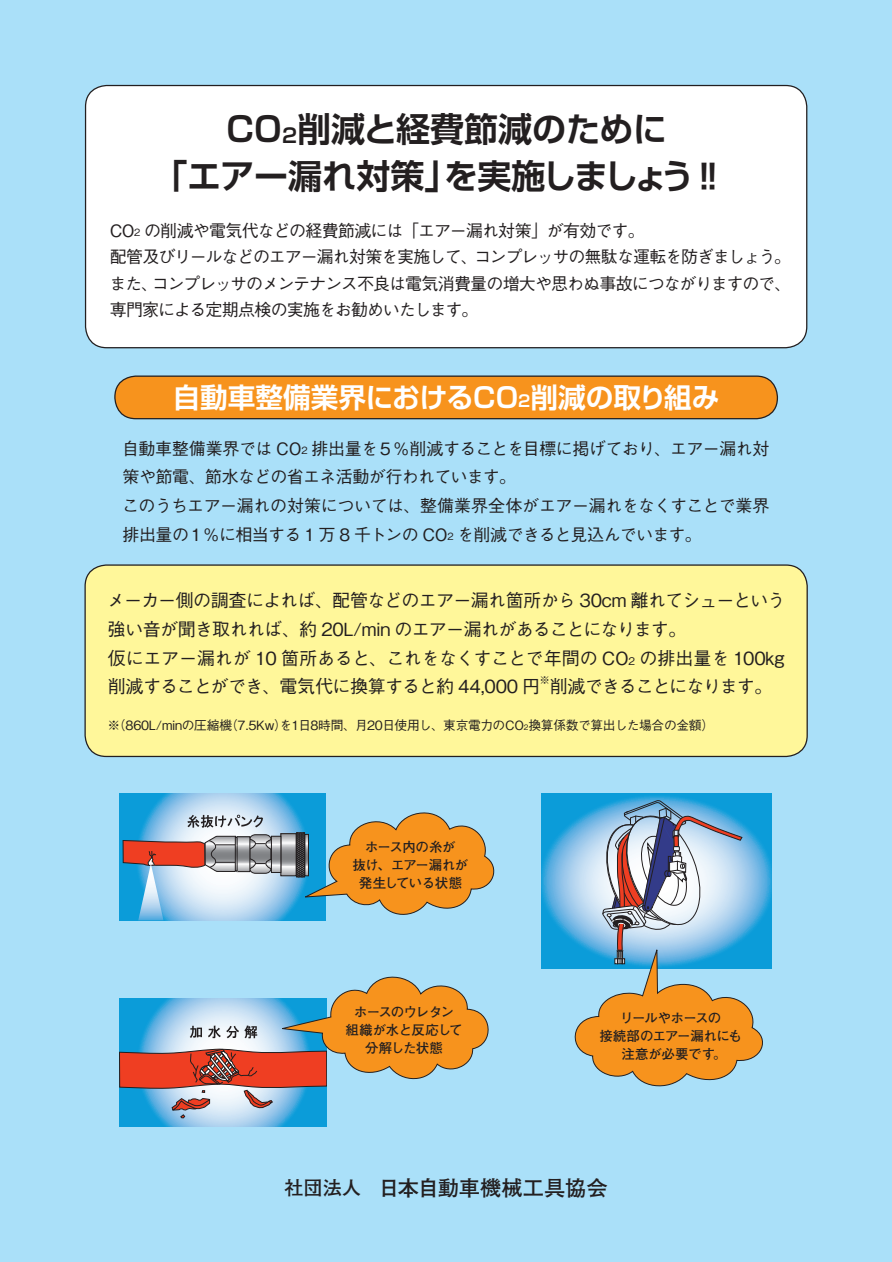
<style>
.page{position:relative;width:892px;height:1262px;background:#fff}
.page>*{position:absolute;margin:0;border:0;box-sizing:border-box;transform-origin:0 0}
.t1{font:700 34.05px "Shin Go Pro De";letter-spacing:-.01em;color:#231f20}
.t2{font:700 34.05px "Shin Go Pro De";letter-spacing:-.085em;color:#231f20}
.t3{font:700 27.6px "Shin Go Pro De";color:#fff}
.t4{font:700 21.3px "Futo Go B101 Pro";color:#231f20}
.t5{font:700 19.8px "Shin Go Pro De";color:#231f20}
.t6{font:500 18px/28.7px "Gothic BBB Pro";letter-spacing:-.04em;color:#231f20}
.t7{font:500 18px "Gothic BBB Pro";letter-spacing:-.01em;color:#231f20}
.t8{font:500 16.95px/26.5px "Gothic BBB Pro";letter-spacing:-.045em;color:#231f20}
.t9{font:500 16.95px/26.5px "Gothic BBB Pro";letter-spacing:-.065em;color:#231f20}
.t10{font:500 16.95px "Gothic BBB Pro";letter-spacing:-.025em;color:#231f20}
.t11{font:500 16.95px "Gothic BBB Pro";letter-spacing:-.07em;color:#231f20}
.t12{font:500 16.95px "Gothic BBB Pro";letter-spacing:-.02em;color:#231f20}
.t13{font:700 16.05px "Shin Go Pro De";color:#fff}
.t14{font:700 13.5px/17.9px "Futo Go B101 Pro";letter-spacing:-.04em;color:#231f20;text-align:center}
.t15{font:700 13.5px "Futo Go B101 Pro";letter-spacing:-.075em;color:#231f20}
.t16{font:700 13.5px "Futo Go B101 Pro";color:#231f20}
.t17{font:500 12.75px "Gothic BBB Pro";letter-spacing:-.025em;color:#231f20}
.t18{font:500 10.5px "Gothic BBB Pro";color:#231f20}
.t19{font:500 9.9px "Gothic BBB Pro";color:#231f20}
.t20{font:500 7.5px "Gothic BBB Pro";color:#231f20}
.s1{font-size:19.2px}
</style>
<div class="page">
<div style="left:0;top:0;width:891px;height:1262px;background:#aae0f9"></div>
<div style="left:85px;top:85px;width:721px;height:263px;background:#fff;border-radius:21px"></div>
<div style="left:115px;top:376px;width:662px;height:43px;background:#f7931d;border-radius:21px"></div>
<div style="left:114px;top:375px;width:663px;height:44px;border:1px solid #231f20;border-radius:21px"></div>
<div style="left:85px;top:565px;width:722px;height:191px;background:#fff79a;border-radius:21px"></div>
<div style="left:84px;top:564px;width:723px;height:193px;border:1px solid #231f20;border-radius:21px"></div>
<svg style="left:541px;top:793px;width:230px;height:175px;background:#26a3db"></svg>
<svg style="left:120px;top:1118px;width:206px;height:8px;background:#5cb5e3"></svg>
<svg style="left:120px;top:793px;width:205px;height:127px;background:#88c6e9"></svg>
<svg style="left:187px;top:814px;width:76px;height:13px"></svg>
<svg style="left:282px;top:835px;width:12px;height:39px"></svg>
<div style="left:280px;top:833px;width:16px;height:43px;border:1px solid #231f20"></div>
<svg style="left:248px;top:834px;width:25px;height:40px"></svg>
<svg style="left:273px;top:838px;width:6px;height:33px"></svg>
<div style="left:271px;top:836px;width:10px;height:37px;border:1px solid #231f20"></div>
<svg style="left:239px;top:838px;width:9px;height:32px"></svg>
<div style="left:237px;top:836px;width:13px;height:36px;border:1px solid #231f20"></div>
<svg style="left:122px;top:835px;width:114px;height:85px;background:#acadbb"></svg>
<svg style="left:295px;top:805px;width:200px;height:114px"></svg>
<svg style="left:120px;top:976px;width:369px;height:142px"></svg>
<svg style="left:567px;top:800px;width:204px;height:287px"></svg>
<h1 class="t1" style="left:226px;top:101px;width:442px">CO 削減と経費節減のために</h1>
<p class="t5" style="left:282px;top:119px;width:17px">2</p>
<h1 class="t1" style="left:153px;top:148px;width:306px">「エアー漏れ対策」</h1>
<p class="t8" style="left:144px;top:215px;width:502px">の削減や電気代などの経費節減には「エアー漏れ対策」が有効です。</p>
<h1 class="t2" style="left:444px;top:148px;width:282px">を実施しましょう!!</h1>
<p class="t8" style="left:110px;top:215px;width:27px">CO</p>
<p class="t19" style="left:134px;top:225px;width:8px">2</p>
<p class="t11" style="left:474px;top:243px;width:318px">コンプレッサの無駄な運転を防ぎましょう。</p>
<p class="t9" style="left:152px;top:241px;width:641px;text-indent:-42px">配管及びリールなどのエアー漏れ対策を実施して、<br>コンプレッサのメンテナンス不良は電気消費量の増大や思わぬ事故につながりますので、</p>
<p class="t8" style="left:109px;top:268px;width:370px">また、<br>専門家による定期点検の実施をお勧めいたします。</p>
<h2 class="t3" style="left:173px;top:375px;width:548px">自動車整備業界におけるCO 削減の取り組み</h2>
<p class="t13" style="left:518px;top:388px;width:14px">2</p>
<p class="t8" style="left:311px;top:433px;width:459px">排出量を５％削減することを目標に掲げており、エアー漏れ対</p>
<p class="t12" style="left:122px;top:434px;width:181px">自動車整備業界では CO</p>
<p class="t8" style="left:123px;top:461px;width:395px">策や節電、節水などの省エネ活動が行われています。</p>
<p class="t10" style="left:122px;top:492px;width:648px">このうちエアー漏れの対策については、整備業界全体がエアー漏れをなくすことで業界</p>
<p class="t8" style="left:457px;top:519px;width:246px">を削減できると見込んでいます。</p>
<p class="t19" style="left:301px;top:443px;width:8px">2</p>
<p class="t8" style="left:123px;top:519px;width:326px">排出量の１％に相当する 1 万 8 千トンの CO</p>
<p class="t19" style="left:447px;top:529px;width:8px">2</p>
<p class="t6" style="left:107px;top:584px;width:679px">メーカー側の調査によれば、配管などのエアー漏れ箇所から 30cm 離れてシューという</p>
<p class="t6" style="left:108px;top:612px;width:580px">強い音が聞き取れれば、約 20 /L min のエアー漏れがあることになります。</p>
<p class="t7" style="left:639px;top:643px;width:146px">の排出量を 100kg</p>
<p class="t6" style="left:549px;top:641px;width:224px;text-indent:-442px">仮にエアー漏れが 10 箇所あると、これをなくすことで年間の CO<br>削減できることになります。</p>
<p class="t18" style="left:628px;top:652px;width:8px">2</p>
<p class="t18" style="left:539px;top:672px;width:12px">※</p>
<p class="t6" style="left:108px;top:670px;width:434px">削減することができ、電気代に換算すると約 44,000 円</p>
<p class="t17" style="left:225px;top:715px;width:490px">（7.5Kw を） 日1 8時間、月20日使用し、東京電力のCO 換算係数で算出した場合の金額(</p>
<p class="t17" style="left:107px;top:715px;width:126px">※（860 /L minの圧縮機</p>
<p class="t20" style="left:524px;top:721px;width:6px">2</p>
<p class="t14" style="left:352px;top:836px;width:117px">ホース内の糸が<br>抜け、エアー漏れが発生している状態</p>
<p class="t14" style="left:345px;top:1001px;width:119px">ホースのウレタン<br>組織が水と反応して分解した状態</p>
<p class="t15" style="left:620px;top:1007px;width:102px">リールやホースの</p>
<p class="t14" style="left:599px;top:1025px;width:144px">接続部のエアー漏れにも</p>
<p class="t14" style="left:713px;top:1043px;width:15px">。</p>
<p class="t16" style="left:621px;top:1043px;width:95px">注意が必要です</p>
<p class="t4" style="left:284px;top:1171px;width:325px"><span class="s1">社団法人　</span>日本自動車機械工具協会</p>
</div>
